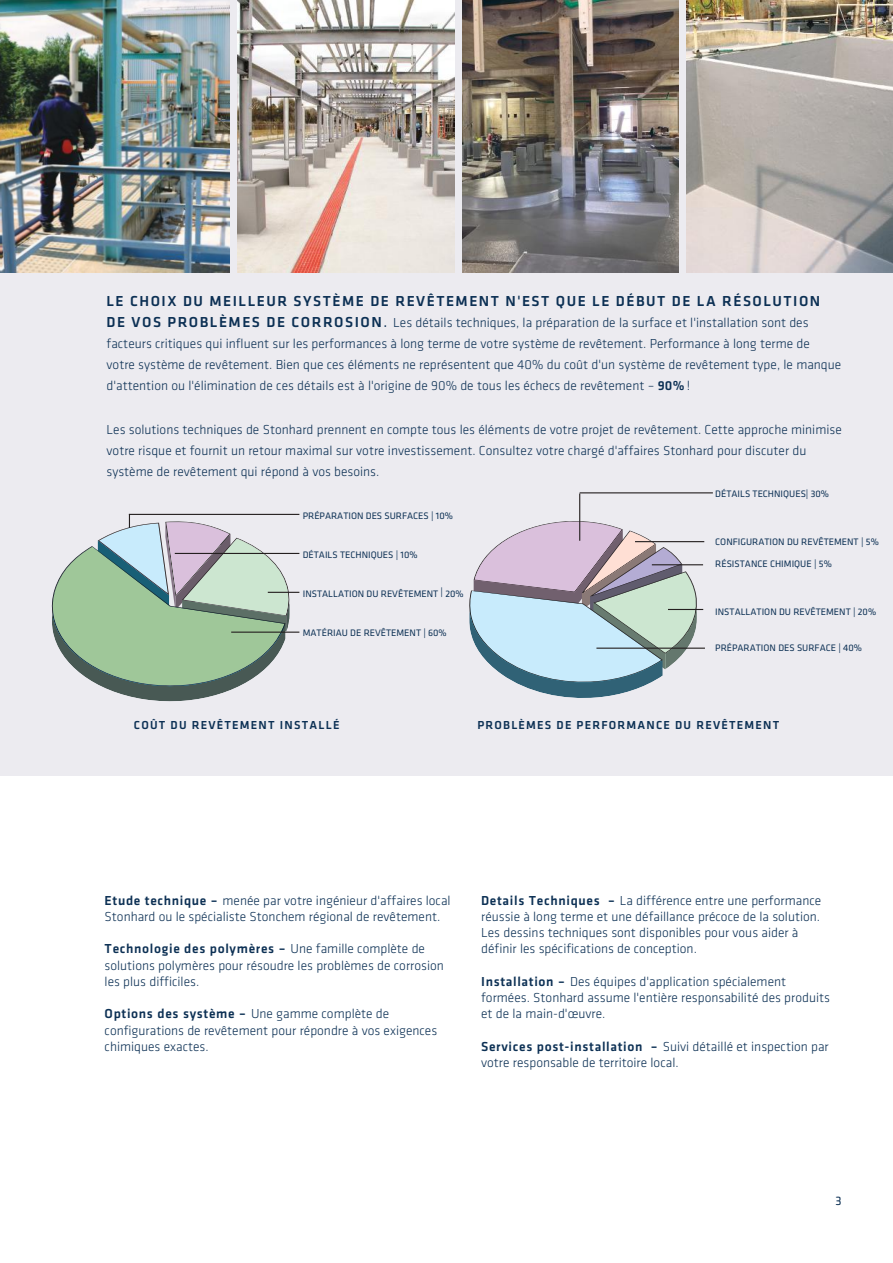
<style>
.page{position:relative;width:893px;height:1263px;background:#fff}
.page>*{position:absolute;margin:0;border:0;box-sizing:border-box;transform-origin:0 0}
.t1{font:500 15px "Klavika";letter-spacing:.1em;color:#0c3054}
.t2{font:300 13.5px/16.2px "Klavika";color:#0c3054}
.t3{font:12.75px "Klavika";color:#0c3054}
.t4{font:500 12px "Klavika";letter-spacing:.1em;color:#0c3054}
.t5{font:9.75px "Klavika";color:#0c3054}
.s1{font-weight:500;font-size:15px}
.s2{font-weight:400;font-size:15px}
.s3{font-weight:500}
</style>
<div class="page">
<div style="left:0;top:0;width:893px;height:775px;background:#ecebf0"></div>
<hr style="left:580px;top:492px;width:133px;height:1px;background:#241f1f">
<hr style="left:129px;top:514px;width:1px;height:32px;background:#241f1f">
<img style="left:0;top:0;width:229px;height:273px">
<img style="left:237px;top:0;width:217px;height:273px">
<img style="left:462px;top:0;width:217px;height:273px">
<img style="left:687px;top:0;width:206px;height:273px">
<svg style="left:469px;top:521px;width:231px;height:177px"></svg>
<svg style="left:51px;top:520px;width:239px;height:182px"></svg>
<hr style="left:579px;top:493px;width:1px;height:48px;background:#241f1f">
<hr style="left:668px;top:609px;width:35px;height:1px;background:#241f1f">
<hr style="left:231px;top:632px;width:68px;height:1px;background:#241f1f">
<hr style="left:268px;top:592px;width:31px;height:1px;background:#241f1f">
<hr style="left:175px;top:553px;width:124px;height:1px;background:#241f1f">
<hr style="left:129px;top:514px;width:170px;height:1px;background:#241f1f">
<hr style="left:596px;top:648px;width:109px;height:1px;background:#241f1f">
<hr style="left:652px;top:564px;width:51px;height:1px;background:#241f1f">
<hr style="left:635px;top:541px;width:69px;height:1px;background:#241f1f">
<p class="t1" style="left:107px;top:290px;width:715px">LE CHOIX DU MEILLEUR SYSTÈME DE REVÊTEMENT N'EST QUE LE DÉBUT DE LA RÉSOLUTION</p>
<p class="t2" style="left:107px;top:311px;width:736px;line-height:21px"><span class="s1">DE VOS PROBLÈMES DE CORROSION</span><span class="s2">.</span> Les détails techniques, la préparation de la surface et l'installation sont des facteurs critiques qui influent sur les performances à long terme de votre système de revêtement. Performance à long terme de votre système de revêtement. Bien que ces éléments ne représentent que 40% du coût d'un système de revêtement type, le manque d'attention ou l'élimination de ces détails est à l'origine de 90% de tous les échecs de revêtement – <span class="s3">90%</span> !</p>
<p class="t2" style="left:107px;top:419px;width:737px;line-height:21px">Les solutions techniques de Stonhard prennent en compte tous les éléments de votre projet de revêtement. Cette approche minimise votre risque et fournit un retour maximal sur votre investissement. Consultez votre chargé d'affaires Stonhard pour discuter du système de revêtement qui répond à vos besoins.</p>
<p class="t5" style="left:303px;top:509px;width:152px">PRÉPARATION DES SURFACES | 10%</p>
<p class="t5" style="left:303px;top:548px;width:116px">DÉTAILS TECHNIQUES | 10%</p>
<p class="t5" style="left:303px;top:587px;width:162px">INSTALLATION DU REVÊTEMENT | 20%</p>
<p class="t5" style="left:303px;top:626px;width:146px">MATÉRIAU DE REVÊTEMENT | 60%</p>
<p class="t5" style="left:715px;top:487px;width:115px">DÉTAILS TECHNIQUES| 30%</p>
<p class="t5" style="left:715px;top:535px;width:165px">CONFIGURATION DU REVÊTEMENT | 5%</p>
<p class="t5" style="left:715px;top:557px;width:118px">RÉSISTANCE CHIMIQUE | 5%</p>
<p class="t5" style="left:715px;top:605px;width:162px">INSTALLATION DU REVÊTEMENT | 20%</p>
<p class="t5" style="left:715px;top:641px;width:148px">PRÉPARATION DES SURFACE | 40%</p>
<p class="t4" style="left:134px;top:717px;width:207px">COÛT DU REVÊTEMENT INSTALLÉ</p>
<p class="t4" style="left:477px;top:717px;width:303px">PROBLÈMES DE PERFORMANCE DU REVÊTEMENT</p>
<p class="t2" style="left:105px;top:892px;width:348px"><span class="s3">Etude technique –</span> menée par votre ingénieur d'affaires local<br>Stonhard ou le spécialiste Stonchem régional de revêtement.</p>
<p class="t2" style="left:105px;top:941px;width:341px"><span class="s3">Technologie des polymères –</span> Une famille complète de solutions polymères pour résoudre les problèmes de corrosion les plus difficiles.</p>
<p class="t2" style="left:105px;top:1005px;width:334px"><span class="s3">Options des système –</span> Une gamme complète de configurations de revêtement pour répondre à vos exigences chimiques exactes.</p>
<p class="t2" style="left:481px;top:892px;width:342px"><span class="s3">Details Techniques –</span> La différence entre une performance réussie à long terme et une défaillance précoce de la solution.<br>Les dessins techniques sont disponibles pour vous aider à définir les spécifications de conception.</p>
<p class="t2" style="left:481px;top:973px;width:350px"><span class="s3">Installation –</span> Des équipes d'application spécialement formées. Stonhard assume l'entière responsabilité des produits et de la main-d'œuvre.</p>
<p class="t2" style="left:481px;top:1038px;width:349px"><span class="s3">Services post-installation –</span> Suivi détaillé et inspection par votre responsable de territoire local.</p>
<p class="t3" style="left:836px;top:1192px;width:8px">3</p>
</div>
